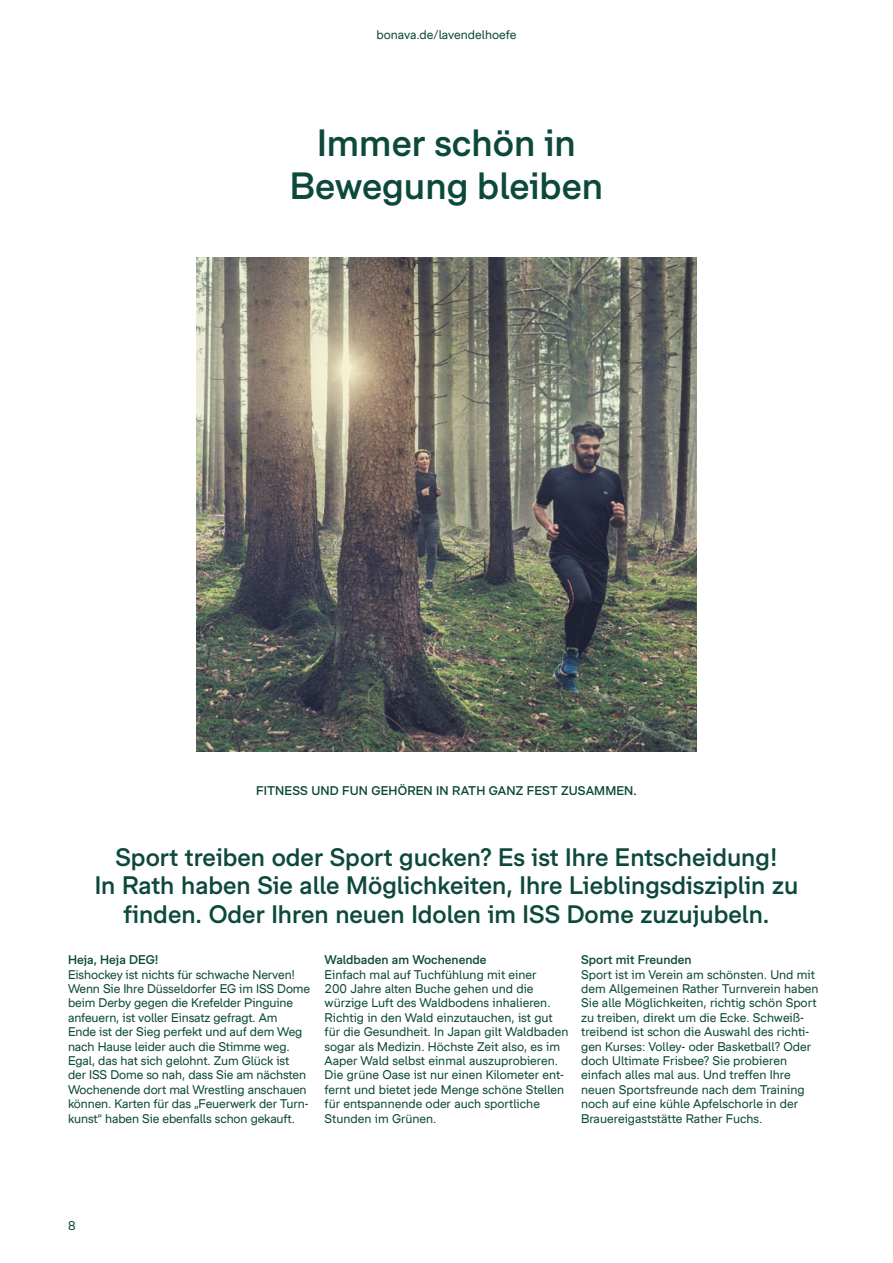
<style>
.page{position:relative;width:893px;height:1263px;background:#fff}
.page>*{position:absolute;margin:0;border:0;box-sizing:border-box;transform-origin:0 0}
.t1{font:500 36px/43.2px "Bonava Sans";color:#0d493b;text-align:center}
.t2{font:500 24px/28.8px "Bonava Sans";color:#0d493b;text-align:center}
.t3{font:12px/14.4px "Bonava Sans";color:#0d493b}
.t4{font:500 12px "Bonava Sans";color:#0d493b}
</style>
<div class="page">
<img style="left:196px;top:258px;width:501px;height:494px">
<p class="t3" style="left:376px;top:27px;width:142px">bonava.de/lavendelhoefe</p>
<h1 class="t1" style="left:290px;top:120px;width:315px">Immer schön in<br>Bewegung bleiben</h1>
<p class="t4" style="left:256px;top:783px;width:382px">FITNESS UND FUN GEHÖREN IN RATH GANZ FEST ZUSAMMEN.</p>
<h2 class="t2" style="left:95px;top:842px;width:705px">Sport treiben oder Sport gucken? Es ist Ihre Entscheidung!<br>In Rath haben Sie alle Möglichkeiten, Ihre Lieblingsdisziplin zu finden. Oder Ihren neuen Idolen im ISS Dome zuzujubeln.</h2>
<p class="t4" style="left:68px;top:952px;width:92px">Heja, Heja DEG!</p>
<p class="t3" style="left:68px;top:967px;width:244px">Eishockey ist nichts für schwache Nerven!<br>Wenn Sie Ihre Düsseldorfer EG im ISS Dome beim Derby gegen die Krefelder Pinguine anfeuern, ist voller Einsatz gefragt. Am<br>Ende ist der Sieg perfekt und auf dem Weg nach Hause leider auch die Stimme weg.<br>Egal, das hat sich gelohnt. Zum Glück ist der ISS Dome so nah, dass Sie am nächsten Wochenende dort mal Wrestling anschauen können. Karten für das „Feuerwerk der Turn&shy;kunst“ haben Sie ebenfalls schon gekauft.</p>
<p class="t4" style="left:581px;top:952px;width:112px">Sport mit Freunden</p>
<p class="t3" style="left:581px;top:967px;width:239px">Sport ist im Verein am schönsten. Und mit dem Allgemeinen Rather Turnverein haben Sie alle Möglichkeiten, richtig schön Sport zu treiben, direkt um die Ecke. Schweiß&shy;treibend ist schon die Auswahl des richti&shy;gen Kurses: Volley- oder Basketball? Oder doch Ultimate Frisbee? Sie probieren einfach alles mal aus. Und treffen Ihre neuen Sportsfreunde nach dem Training noch auf eine kühle Apfelschorle in der Brauereigaststätte Rather Fuchs.</p>
<p class="t4" style="left:325px;top:952px;width:164px">Waldbaden am Wochenende</p>
<p class="t3" style="left:325px;top:967px;width:245px">Einfach mal auf Tuchfühlung mit einer<br>200 Jahre alten Buche gehen und die würzige Luft des Waldbodens inhalieren.<br>Richtig in den Wald einzutauchen, ist gut für die Gesundheit. In Japan gilt Waldbaden sogar als Medizin. Höchste Zeit also, es im Aaper Wald selbst einmal auszuprobieren.<br>Die grüne Oase ist nur einen Kilometer ent&shy;fernt und bietet jede Menge schöne Stellen für entspannende oder auch sportliche Stunden im Grünen.</p>
<p class="t3" style="left:68px;top:1218px;width:9px">8</p>
</div>
